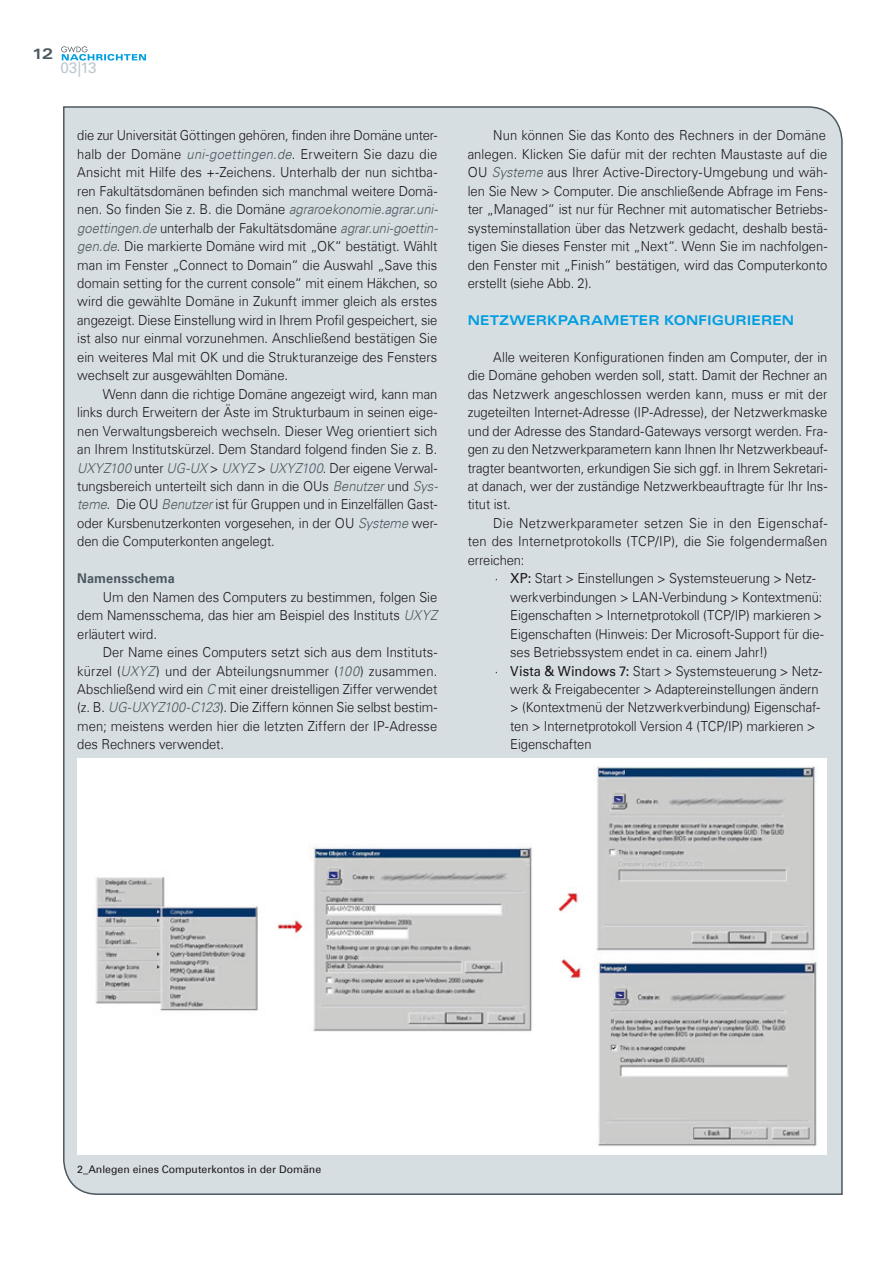
<style>
.page{position:relative;width:893px;height:1263px;background:#fff}
.page>*{position:absolute;margin:0;border:0;box-sizing:border-box;transform-origin:0 0}
.t1{font:15.3px "Univers Com 55 Roman";color:#bcc7ce}
.t2{font:15px "Univers Com 63 Bold Ext";color:#4c5860}
.t3{font:300 13.8px/18.5px "Univers Com 45";letter-spacing:-.005em;color:#1a171c;text-align:justify;scale:.94 1}
.t4{font:13.5px "Univers Com 63 Bold Ext";letter-spacing:.01em;color:#009ee0;scale:.94 1}
.t5{font:700 13.5px "Univers Com 65";letter-spacing:.01em;color:#4c5860;scale:.94 1}
.t6{font:10.5px "Univers Com 55 Roman";color:#1a171c}
.s1{font-style:italic;color:#4c5860}
.s2{font-family:"Univers Com 55 Roman";font-weight:400}
</style>
<div class="page">
<div style="left:63px;top:106px;width:780px;height:1089px;background:#d7dee2"></div>
<img style="left:77px;top:759px;width:749px;height:395px">
<svg style="left:61px;top:46px;width:85px;height:15px"></svg>
<p class="t2" style="left:32px;top:45px;width:22px">12</p>
<p class="t1" style="left:61px;top:58px;width:37px">03|13</p>
<p class="t3" style="left:77px;top:126px;width:385px">die zur Universität Göttingen gehören, finden ihre Domäne unter&shy;halb der Domäne <span class="s1">uni-goettingen.de</span>. Erweitern Sie dazu die Ansicht mit Hilfe des +-Zeichens. Unterhalb der nun sichtba&shy;ren Fakultätsdomänen befinden sich manchmal weitere Domä&shy;nen. So finden Sie z. B. die Domäne <span class="s1">agraroekonomie.agrar.uni&shy;goettingen.de</span> unterhalb der Fakultätsdomäne <span class="s1">agrar.uni-goettin&shy;gen.de</span>. Die markierte Domäne wird mit „OK“ bestätigt. Wählt man im Fenster „Connect to Domain“ die Auswahl „Save this domain setting for the current console“ mit einem Häkchen, so wird die gewählte Domäne in Zukunft immer gleich als erstes angezeigt. Diese Einstellung wird in Ihrem Profil gespeichert, sie ist also nur einmal vorzunehmen. Anschließend bestätigen Sie ein weiteres Mal mit OK und die Strukturanzeige des Fensters wechselt zur ausgewählten Domäne.</p>
<p class="t3" style="left:77px;top:385px;width:385px;text-indent:26px">Wenn dann die richtige Domäne angezeigt wird, kann man links durch Erweitern der Äste im Strukturbaum in seinen eige&shy;nen Verwaltungsbereich wechseln. Dieser Weg orientiert sich an Ihrem Institutskürzel. Dem Standard folgend finden Sie z. B.<br><span class="s1">UXYZ100</span> unter <span class="s1">UG-UX</span> &gt; <span class="s1">UXYZ</span> &gt; <span class="s1">UXYZ100</span>. Der eigene Verwal&shy;tungsbereich unterteilt sich dann in die OUs <span class="s1">Benutzer</span> und <span class="s1">Sys&shy;teme</span>. Die OU <span class="s1">Benutzer</span> ist für Gruppen und in Einzelfällen Gast&shy;oder Kursbenutzerkonten vorgesehen, in der OU <span class="s1">Systeme</span> wer&shy;den die Computerkonten angelegt.</p>
<p class="t5" style="left:77px;top:570px;width:105px">Namensschema</p>
<p class="t3" style="left:77px;top:588px;width:384px;text-indent:26px">Um den Namen des Computers zu bestimmen, folgen Sie dem Namensschema, das hier am Beispiel des Instituts <span class="s1">UXYZ </span>erläutert wird.</p>
<p class="t3" style="left:77px;top:643px;width:384px;text-indent:26px">Der Name eines Computers setzt sich aus dem Instituts&shy;kürzel (<span class="s1">UXYZ</span>) und der Abteilungsnummer (<span class="s1">100</span>) zusammen.<br>Abschließend wird ein <span class="s1">C</span> mit einer dreistelligen Ziffer verwendet (z. B. <span class="s1">UG-UXYZ100-C123</span>). Die Ziffern können Sie selbst bestim&shy;men; meistens werden hier die letzten Ziffern der IP-Adresse des Rechners verwendet.</p>
<p class="t3" style="left:468px;top:126px;width:384px;text-indent:26px">Nun können Sie das Konto des Rechners in der Domäne anlegen. Klicken Sie dafür mit der rechten Maustaste auf die OU <span class="s1">Systeme</span> aus Ihrer Active-Directory-Umgebung und wäh&shy;len Sie New &gt; Computer. Die anschließende Abfrage im Fens&shy;ter „Managed“ ist nur für Rechner mit automatischer Betriebs&shy;systeminstallation über das Netzwerk gedacht, deshalb bestä&shy;tigen Sie dieses Fenster mit „Next“. Wenn Sie im nachfolgen&shy;den Fenster mit „Finish“ bestätigen, wird das Computerkonto erstellt (siehe Abb. 2).</p>
<p class="t4" style="left:468px;top:312px;width:349px">N ETZWERKPARAMETER KONFIGURI EREN</p>
<p class="t3" style="left:468px;top:348px;width:384px;text-indent:26px">Alle weiteren Konfigurationen finden am Computer, der in die Domäne gehoben werden soll, statt. Damit der Rechner an das Netzwerk angeschlossen werden kann, muss er mit der zugeteilten Internet-Adresse (IP-Adresse), der Netzwerkmaske und der Adresse des Standard-Gateways versorgt werden. Fra&shy;gen zu den Netzwerkparametern kann Ihnen Ihr Netzwerkbeauf&shy;tragter beantworten, erkundigen Sie sich ggf. in Ihrem Sekretari&shy;at danach, wer der zuständige Netzwerkbeauftragte für Ihr Ins&shy;titut ist.</p>
<p class="t3" style="left:468px;top:514px;width:384px;text-indent:26px">Die Netzwerkparameter setzen Sie in den Eigenschaf&shy;ten des Internetprotokolls (TCP/IP), die Sie folgendermaßen erreichen:</p>
<p class="t3" style="left:495px;top:569px;width:343px">· <span class="s2">XP:</span> Start &gt; Einstellungen &gt; Systemsteuerung &gt; Netz-</p>
<p class="t3" style="left:510px;top:588px;width:333px">werkverbindungen &gt; LAN-Verbindung &gt; Kontextmenü:</p>
<p class="t3" style="left:510px;top:606px;width:333px">Eigenschaften &gt; Internetprotokoll (TCP/IP) markieren &gt;</p>
<p class="t3" style="left:510px;top:624px;width:335px">Eigenschaften (Hinweis: Der Microsoft-Support für die-</p>
<p class="t3" style="left:510px;top:643px;width:275px">ses Betriebssystem endet in ca. einem Jahr!)</p>
<p class="t3" style="left:495px;top:661px;width:350px">· <span class="s2">Vista &amp; Windows 7:</span> Start &gt; Systemsteuerung &gt; Netz-</p>
<p class="t3" style="left:510px;top:680px;width:330px">werk &amp; Freigabecenter &gt; Adaptereinstellungen ändern</p>
<p class="t3" style="left:510px;top:698px;width:331px">&gt; (Kontextmenü der Netzwerkverbindung) Eigenschaf-</p>
<p class="t3" style="left:510px;top:717px;width:326px">ten &gt; Internetprotokoll Version 4 (TCP/IP) markieren &gt;</p>
<p class="t3" style="left:510px;top:735px;width:88px">Eigenschaften</p>
<p class="t6" style="left:77px;top:1163px;width:245px">2_Anlegen eines Computerkontos in der Domäne</p>
</div>
